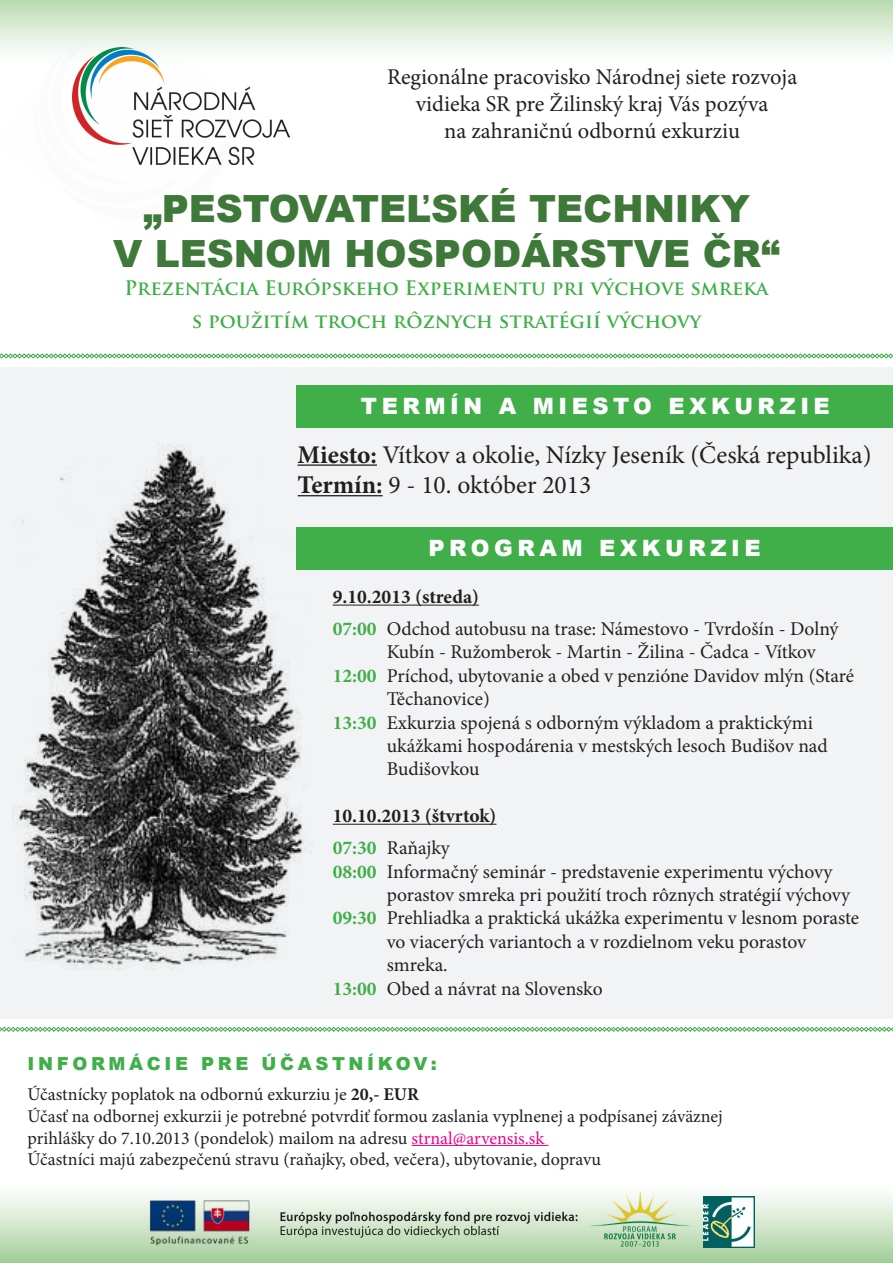
<style>
.page{position:relative;width:893px;height:1263px;background:#fff}
.page>*{position:absolute;margin:0;border:0;box-sizing:border-box;transform-origin:0 0}
.t1{font:900 37.5px/45px "Arial";color:#3e7939;text-align:center}
.t2{font:25.5px "Minion Pro";color:#231f20}
.t3{font:22.5px "Minion Pro";color:#231f20}
.t4{font:900 22.5px "Arial";letter-spacing:.2em;color:#fff}
.t5{font:19.5px/23.4px "Minion Pro";color:#231f20}
.t6{font:700 19.5px "Trajan Pro";color:#40ae49}
.t7{font:700 19.5px "Minion Pro";color:#231f20}
.t8{font:18px/21.6px "Minion Pro";color:#231f20}
.t9{font:900 18px "Arial";letter-spacing:.2em;color:#40ae49}
.s1{font-weight:700}
.s2{font-weight:700;color:#40ae49}
.s3{color:#ed028c}
</style>
<div class="page">
<div style="left:0;top:367px;width:893px;height:651px;background:#f2f3f4"></div>
<img style="left:13px;top:444px;width:301px;height:525px">
<div style="left:0;top:1181px;width:893px;height:82px;background:linear-gradient(to bottom,#fff,#a5cf9a)"></div>
<div style="left:0;top:0;width:893px;height:64px;background:linear-gradient(to bottom,#bcdab3,#fff)"></div>
<img style="left:261px;top:47px;width:29px;height:91px">
<img style="left:0;top:0;width:261px;height:165px">
<img style="left:149px;top:1199px;width:101px;height:46px">
<img style="left:703px;top:1197px;width:52px;height:51px">
<img style="left:277px;top:1207px;width:306px;height:33px">
<img style="left:589px;top:1191px;width:104px;height:57px">
<hr style="left:298px;top:464px;width:79px;height:2px;background:#231f20">
<hr style="left:298px;top:495px;width:85px;height:1px;background:#231f20">
<div style="left:296px;top:527px;width:597px;height:42px;background:#40ae49"></div>
<div style="left:296px;top:385px;width:597px;height:42px;background:#40ae49"></div>
<hr style="left:333px;top:605px;width:146px;height:1px;background:#231f20">
<hr style="left:333px;top:824px;width:163px;height:1px;background:#231f20">
<svg style="left:0;top:353px;width:893px;height:5px"></svg>
<svg style="left:0;top:1027px;width:893px;height:5px"></svg>
<hr style="left:412px;top:1145px;width:136px;height:1px;background:#ed028c">
<p class="t3" style="left:387px;top:62px;width:412px">Regionálne pracovisko Národnej siete rozvoja</p>
<p class="t3" style="left:416px;top:89px;width:354px">vidieka SR pre Žilinský kraj Vás pozýva</p>
<p class="t3" style="left:444px;top:116px;width:297px">na zahraničnú odbornú exkurziu</p>
<p class="t1" style="left:113px;top:185px;width:668px">„PESTOVATEĽSKÉ TECHNIKY<br>V LESNOM HOSPODÁRSTVE ČR“</p>
<p class="t6" style="left:124px;top:275px;width:646px">Prezentácia Európskeho Experimentu pri výchove smreka</p>
<p class="t6" style="left:192px;top:308px;width:511px">s použitím troch rôznych stratégií výchovy</p>
<p class="t4" style="left:361px;top:390px;width:470px">TERMÍN A MIESTO EXKURZIE</p>
<p class="t2" style="left:298px;top:437px;width:575px"><span class="s1">Miesto:</span> Vítkov a okolie, Nízky Jeseník (Česká republika)</p>
<p class="t2" style="left:298px;top:468px;width:295px"><span class="s1">Termín:</span> 9 - 10. október 2013</p>
<p class="t4" style="left:429px;top:532px;width:334px">PROGRAM EXKURZIE</p>
<p class="t7" style="left:333px;top:583px;width:148px">9.10.2013 (streda)</p>
<p class="t5" style="left:387px;top:617px;width:453px;text-indent:-54px"><span class="s2">07:00</span> Odchod autobusu na trase: Námestovo - Tvrdošín - Dolný<br>Kubín - Ružomberok - Martin - Žilina - Čadca - Vítkov</p>
<p class="t5" style="left:387px;top:664px;width:469px;text-indent:-54px"><span class="s2">12:00</span> Príchod, ubytovanie a obed v penzióne Davidov mlýn (Staré<br>Těchanovice)</p>
<p class="t5" style="left:387px;top:711px;width:443px;text-indent:-54px"><span class="s2">13:30</span> Exkurzia spojená s odborným výkladom a praktickými ukážkami hospodárenia v mestských lesoch Budišov nad</p>
<p class="t5" style="left:387px;top:758px;width:94px">Budišovkou</p>
<p class="t7" style="left:333px;top:802px;width:165px">10.10.2013 (štvrtok)</p>
<p class="t5" style="left:333px;top:836px;width:119px"><span class="s2">07:30</span> Raňajky</p>
<p class="t5" style="left:387px;top:860px;width:465px;text-indent:-54px"><span class="s2">08:00</span> Informačný seminár - predstavenie experimentu výchovy porastov smreka pri použití troch rôznych stratégií výchovy</p>
<p class="t5" style="left:387px;top:906px;width:474px;text-indent:-54px"><span class="s2">09:30</span> Prehliadka a praktická ukážka experimentu v lesnom poraste vo viacerých variantoch a v rozdielnom veku porastov smreka.</p>
<p class="t5" style="left:333px;top:977px;width:271px"><span class="s2">13:00</span> Obed a návrat na Slovensko</p>
<p class="t9" style="left:28px;top:1051px;width:411px">INFORMÁCIE PRE ÚČASTNÍKOV:</p>
<p class="t8" style="left:28px;top:1084px;width:393px">Účastnícky poplatok na odbornú exkurziu je <span class="s1">20,- EUR</span></p>
<p class="t8" style="left:28px;top:1105px;width:697px">Účasť na odbornej exkurzii je potrebné potvrdiť formou zaslania vyplnenej a podpísanej záväznej prihlášky do 7.10.2013 (pondelok) mailom na adresu <span class="s3">strnal@arvensis.sk</span></p>
<p class="t8" style="left:28px;top:1149px;width:575px">Účastníci majú zabezpečenú stravu (raňajky, obed, večera), ubytovanie, dopravu</p>
</div>
